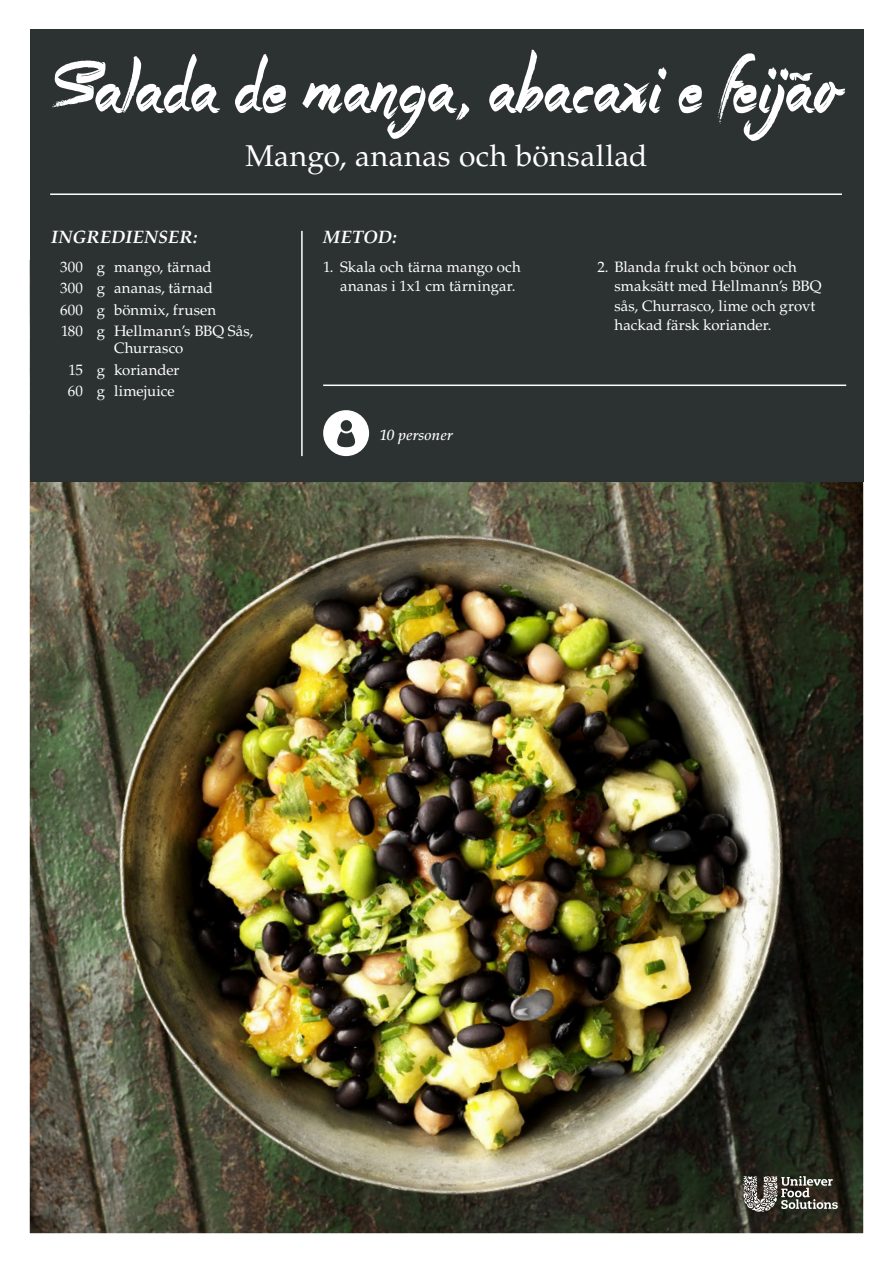
<style>
.page{position:relative;width:893px;height:1263px;background:#fff}
.page>*{position:absolute;margin:0;border:0;box-sizing:border-box;transform-origin:0 0}
.Overskrift_Story_Boo{font:75px "Story Book DK";color:#fff;scale:.95 1}
.Overskrift_Palatino{font:30px "Palatino LT Std";letter-spacing:.015em;color:#fff}
.Mellemoverskrift_ver{font:italic 700 18px "Palatino LT Std";letter-spacing:.015em;color:#fff}
.Opskrift_SE{font:15px/19.5px "Palatino LT Std";letter-spacing:.01em;color:#fff}
.Ingredienser_SE{font:15px/17.2px "Palatino LT Std";letter-spacing:.01em;color:#fff}
.Infotekst_kursiv{font:italic 500 15px "Palatino LT Std";letter-spacing:.01em;color:#fff}
</style>
<div class="page">
<img style="left:30px;top:482px;width:833px;height:751px">
<div style="left:30px;top:30px;width:833px;height:452px;background:#2c3232"></div>
<hr style="left:301px;top:231px;width:2px;height:225px;background:#fff">
<hr style="left:323px;top:384px;width:523px;height:2px;background:#fff">
<hr style="left:50px;top:193px;width:792px;height:2px;background:#fff">
<div style="left:323px;top:410px;width:46px;height:46px;background:#fff;border-radius:50%"></div>
<div style="left:341px;top:420px;width:11px;height:11px;background:#2c3232;border-radius:50%"></div>
<svg style="left:337px;top:431px;width:18px;height:16px"></svg>
<svg style="left:743px;top:1176px;width:95px;height:36px"></svg>
<p class="Overskrift_Story_Boo" style="left:55px;top:48px;width:826px">Salada de manga, abacaxi e feijão</p>
<p class="Overskrift_Palatino" style="left:246px;top:138px;width:403px">Mango, ananas och bönsallad</p>
<p class="Mellemoverskrift_ver" style="left:51px;top:227px;width:148px">INGREDIENSER:</p>
<p class="Ingredienser_SE" style="left:60px;top:258px;width:153px">300 g mango, tärnad</p>
<p class="Ingredienser_SE" style="left:60px;top:280px;width:154px">300 g ananas, tärnad</p>
<p class="Ingredienser_SE" style="left:60px;top:301px;width:157px">600 g bönmix, frusen</p>
<p class="Ingredienser_SE" style="left:114px;top:323px;width:141px;text-indent:-53px">180 g Hellmann’s BBQ Sås,<br>Churrasco</p>
<p class="Ingredienser_SE" style="left:68px;top:361px;width:112px">15 g koriander</p>
<p class="Ingredienser_SE" style="left:68px;top:383px;width:108px">60 g limejuice</p>
<p class="Mellemoverskrift_ver" style="left:323px;top:227px;width:75px">METOD:</p>
<p class="Opskrift_SE" style="left:340px;top:257px;width:182px;text-indent:-17px">1. Skala och tärna mango och ananas i 1x1 cm tärningar.</p>
<p class="Opskrift_SE" style="left:614px;top:257px;width:209px;text-indent:-17px">2. Blanda frukt och bönor och smaksätt med Hellmann’s BBQ sås, Churrasco, lime och grovt hackad färsk koriander.</p>
<p class="Infotekst_kursiv" style="left:380px;top:426px;width:74px">10 personer</p>
</div>
